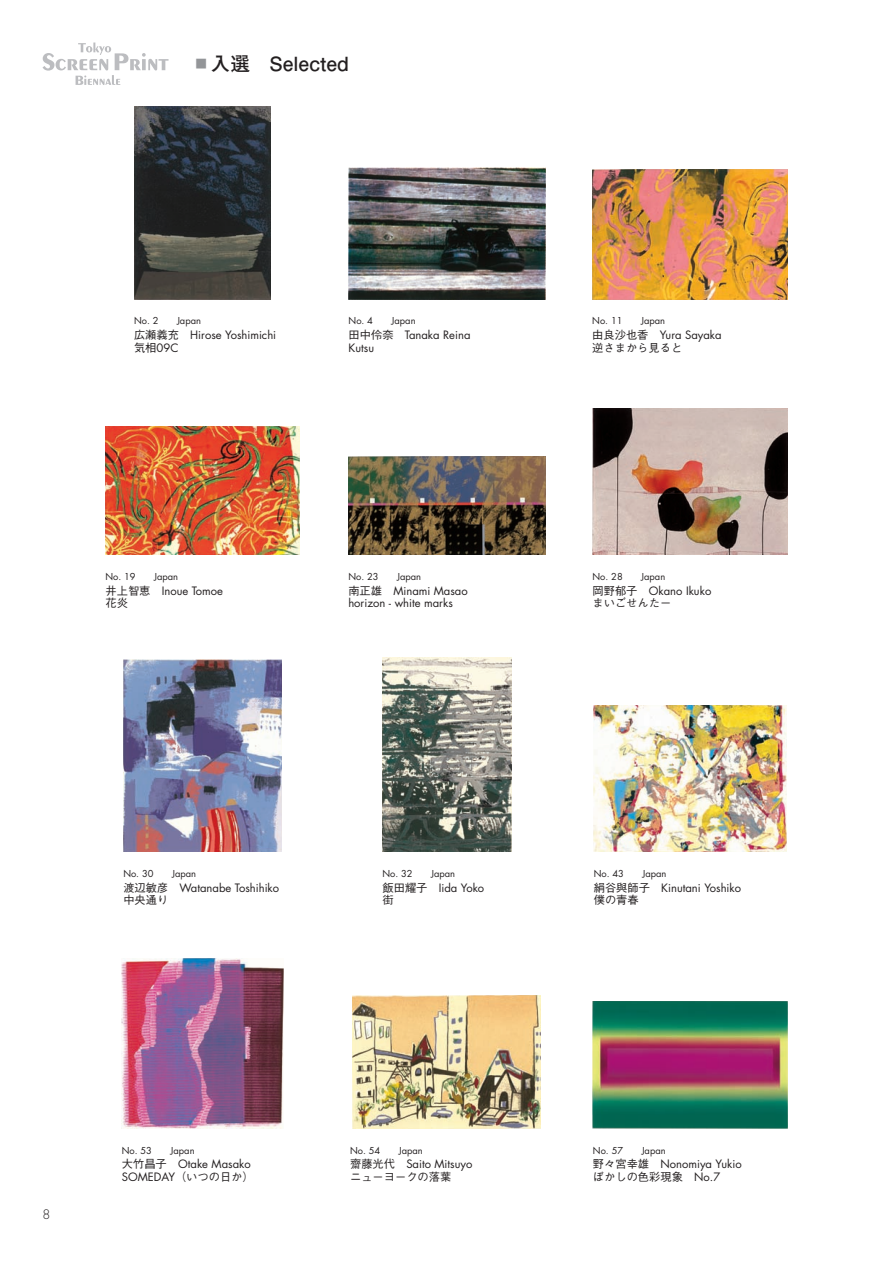
<style>
.page{position:relative;width:893px;height:1263px;background:#fff}
.page>*{position:absolute;margin:0;border:0;box-sizing:border-box;transform-origin:0 0}
.t1{font:700 19.5px "Futo Go B101 Pro";color:#231f20}
.t2{font:300 12.75px "Futura";color:#231f20}
.t3{font:11.25px/12.8px "Futura";color:#231f20}
.t4{font:500 11.25px "Gothic BBB Pro";color:#231f20}
.t5{font:9.3px "Futura";color:#231f20}
.s1{color:#939598}
.s2{font-family:"Gothic BBB Pro";font-weight:500}
.s3{font-family:"Futura";font-weight:400}
</style>
<div class="page">
<svg style="left:43px;top:43px;width:126px;height:42px"></svg>
<img style="left:352px;top:996px;width:189px;height:132px">
<img style="left:593px;top:1001px;width:194px;height:127px">
<img style="left:122px;top:958px;width:161px;height:170px">
<img style="left:594px;top:705px;width:192px;height:147px">
<img style="left:382px;top:658px;width:129px;height:194px">
<img style="left:123px;top:660px;width:159px;height:192px">
<img style="left:592px;top:408px;width:196px;height:147px">
<img style="left:348px;top:456px;width:198px;height:99px">
<img style="left:105px;top:426px;width:194px;height:129px">
<img style="left:592px;top:169px;width:196px;height:130px">
<img style="left:349px;top:168px;width:196px;height:131px">
<img style="left:134px;top:106px;width:137px;height:193px">
<h1 class="t1" style="left:191px;top:48px;width:159px"><span class="s1">▪</span>入選　Selected</h1>
<p class="t5" style="left:134px;top:314px;width:26px">No. 2</p>
<p class="t5" style="left:177px;top:314px;width:25px">Japan</p>
<p class="t3" style="left:134px;top:328px;width:144px"><span class="s2">広瀬義充</span> Hirose Yoshimichi<span class="s2">気相</span>09C</p>
<p class="t5" style="left:349px;top:314px;width:26px">No. 4</p>
<p class="t5" style="left:392px;top:314px;width:25px">Japan</p>
<p class="t3" style="left:349px;top:328px;width:123px"><span class="s2">田中伶奈</span> Tanaka Reina<br>Kutsu</p>
<p class="t5" style="left:105px;top:570px;width:32px">No. 19</p>
<p class="t5" style="left:154px;top:570px;width:25px">Japan</p>
<p class="t3" style="left:105px;top:584px;width:119px"><span class="s2">井上智恵</span> Inoue Tomoe</p>
<p class="t4" style="left:105px;top:594px;width:24px">花炎</p>
<p class="t5" style="left:348px;top:570px;width:32px">No. 23</p>
<p class="t5" style="left:397px;top:570px;width:25px">Japan</p>
<p class="t3" style="left:348px;top:584px;width:121px"><span class="s2">南正雄</span> Minami Masao horizon - white marks</p>
<p class="t5" style="left:123px;top:867px;width:32px">No. 30</p>
<p class="t5" style="left:172px;top:867px;width:25px">Japan</p>
<p class="t3" style="left:123px;top:881px;width:157px"><span class="s2">渡辺敏彦</span> Watanabe Toshihiko</p>
<p class="t4" style="left:123px;top:891px;width:46px">中央通り</p>
<p class="t5" style="left:382px;top:867px;width:32px">No. 32</p>
<p class="t5" style="left:431px;top:867px;width:25px">Japan</p>
<p class="t3" style="left:382px;top:881px;width:103px"><span class="s2">飯田耀子</span> Iida Yoko</p>
<p class="t4" style="left:382px;top:891px;width:13px">街</p>
<p class="t2" style="left:43px;top:1206px;width:9px">8</p>
<p class="t5" style="left:122px;top:1144px;width:32px">No. 53</p>
<p class="t5" style="left:171px;top:1144px;width:25px">Japan</p>
<p class="t3" style="left:122px;top:1157px;width:133px"><span class="s2">大竹昌子</span> Otake Masako<br>SOMEDAY<span class="s2">（いつの日か）</span></p>
<p class="t5" style="left:350px;top:1144px;width:32px">No. 54</p>
<p class="t5" style="left:399px;top:1144px;width:25px">Japan</p>
<p class="t3" style="left:350px;top:1157px;width:124px"><span class="s2">齋藤光代</span> Saito Mitsuyo</p>
<p class="t4" style="left:350px;top:1167px;width:103px">ニューヨークの落葉</p>
<p class="t5" style="left:592px;top:314px;width:32px">No. 11</p>
<p class="t5" style="left:641px;top:314px;width:25px">Japan</p>
<p class="t3" style="left:592px;top:328px;width:131px"><span class="s2">由良沙也香</span> Yura Sayaka</p>
<p class="t4" style="left:592px;top:338px;width:91px">逆さまから見ると</p>
<p class="t5" style="left:593px;top:570px;width:32px">No. 28</p>
<p class="t5" style="left:641px;top:570px;width:25px">Japan</p>
<p class="t3" style="left:593px;top:584px;width:120px"><span class="s2">岡野郁子</span> Okano Ikuko</p>
<p class="t4" style="left:593px;top:594px;width:80px">まいごせんたー</p>
<p class="t5" style="left:594px;top:867px;width:32px">No. 43</p>
<p class="t5" style="left:642px;top:867px;width:25px">Japan</p>
<p class="t3" style="left:594px;top:881px;width:149px"><span class="s2">絹谷與師子</span> Kinutani Yoshiko</p>
<p class="t4" style="left:594px;top:891px;width:46px">僕の青春</p>
<p class="t5" style="left:593px;top:1144px;width:32px">No. 57</p>
<p class="t5" style="left:642px;top:1144px;width:25px">Japan</p>
<p class="t3" style="left:593px;top:1157px;width:150px"><span class="s2">野々宮幸雄</span> Nonomiya Yukio</p>
<p class="t4" style="left:593px;top:1167px;width:129px">ぼかしの色彩現象 <span class="s3">No.7</span></p>
</div>
